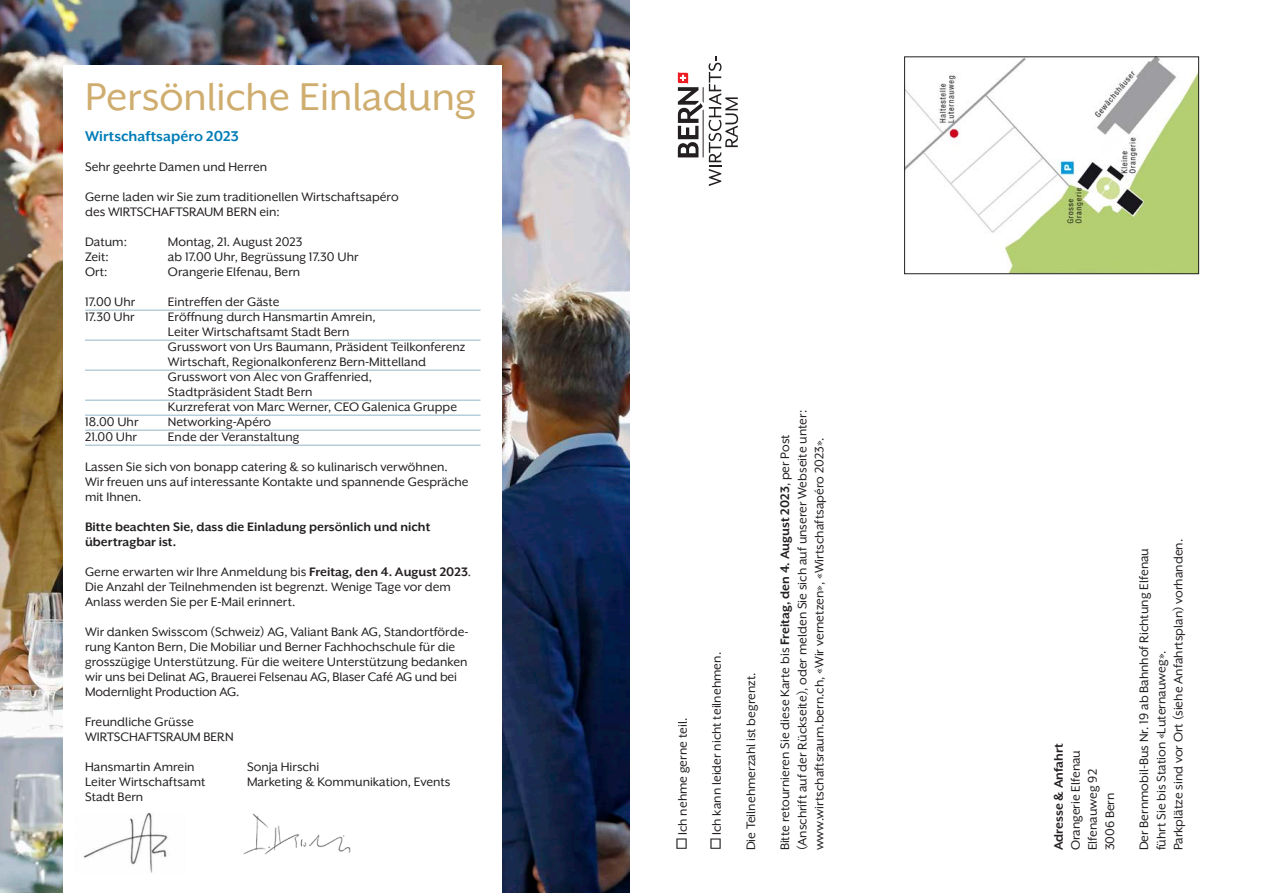
<style>
.page{position:relative;width:1263px;height:893px;background:#fff}
.page>*{position:absolute;margin:0;border:0;box-sizing:border-box;transform-origin:0 0}
.t1{font:45px "Mr Eaves XL San R";color:#cfad6f}
.t2{font:16.5px "Mr Eaves XL San B";color:#007cb6}
.t3{font:14.25px/15px "Mr Eaves XL San R";color:#231f20}
.t4{font:14.25px/15px "Mr Eaves XL San B";color:#231f20}
.s1{font-family:"Mr Eaves XL San B"}
</style>
<div class="page">
<img style="left:0;top:0;width:629px;height:893px">
<div style="left:64px;top:65px;width:438px;height:828px;background:#fff"></div>
<svg style="left:678px;top:56px;width:60px;height:130px"></svg>
<img style="left:906px;top:58px;width:291px;height:214px">
<div style="left:904px;top:56px;width:295px;height:218px;border:1px solid #231f20"></div>
<img style="left:83px;top:813px;width:85px;height:60px">
<img style="left:244px;top:813px;width:107px;height:42px">
<hr style="left:85px;top:310px;width:395px;height:1px;background:#92b6c7">
<hr style="left:85px;top:340px;width:395px;height:1px;background:#92b6c7">
<hr style="left:85px;top:370px;width:395px;height:1px;background:#92b6c7">
<hr style="left:85px;top:400px;width:395px;height:1px;background:#92b6c7">
<hr style="left:85px;top:415px;width:395px;height:1px;background:#92b6c7">
<hr style="left:85px;top:430px;width:395px;height:1px;background:#92b6c7">
<hr style="left:85px;top:445px;width:395px;height:1px;background:#92b6c7">
<h1 class="t1" style="left:85px;top:71px;width:393px">Persönliche Einladung</h1>
<p class="t2" style="left:85px;top:126px;width:155px">Wirtschaftsapéro 2023</p>
<p class="t3" style="left:85px;top:151px;width:315px;line-height:30px">Sehr geehrte Damen und Herren<br>Gerne laden wir Sie zum traditionellen Wirtschaftsapéro</p>
<p class="t3" style="left:85px;top:196px;width:196px;line-height:30px">des WIRTSCHAFTSRAUM BERN ein:<br>Datum:</p>
<p class="t3" style="left:168px;top:234px;width:136px">Montag, 21. August 2023</p>
<p class="t3" style="left:85px;top:249px;width:25px">Zeit:</p>
<p class="t3" style="left:168px;top:249px;width:192px">ab 17.00 Uhr, Begrüssung 17.30 Uhr</p>
<p class="t3" style="left:85px;top:264px;width:24px">Ort:</p>
<p class="t3" style="left:168px;top:264px;width:134px">Orangerie Elfenau, Bern</p>
<p class="t3" style="left:85px;top:294px;width:52px">17.00 Uhr</p>
<p class="t3" style="left:168px;top:294px;width:113px">Eintreffen der Gäste</p>
<p class="t3" style="left:85px;top:309px;width:51px">17.30 Uhr</p>
<p class="t3" style="left:168px;top:309px;width:299px">Eröffnung durch Hansmartin Amrein,<br>Leiter Wirtschaftsamt Stadt Bern<br>Grusswort von Urs Baumann, Präsident Teilkonferenz Wirtschaft, Regionalkonferenz Bern-Mittelland Grusswort von Alec von Graffenried,<br>Stadtpräsident Stadt Bern<br>Kurzreferat von Marc Werner, CEO Galenica Gruppe</p>
<p class="t3" style="left:85px;top:414px;width:55px">18.00 Uhr</p>
<p class="t3" style="left:168px;top:414px;width:105px">Networking-Apéro</p>
<p class="t3" style="left:85px;top:429px;width:53px">21.00 Uhr</p>
<p class="t3" style="left:85px;top:421px;width:364px;line-height:30px;text-indent:83px">Ende der Veranstaltung<br>Lassen Sie sich von bonapp catering &amp; so kulinarisch verwöhnen.</p>
<p class="t3" style="left:85px;top:474px;width:385px">Wir freuen uns auf interessante Kontakte und spannende Gespräche mit Ihnen.</p>
<p class="t4" style="left:85px;top:519px;width:347px">Bitte beachten Sie, dass die Einladung persönlich und nicht übertragbar ist.</p>
<p class="t3" style="left:85px;top:564px;width:388px">Gerne erwarten wir Ihre Anmeldung bis <span class="s1">Freitag, den 4. August 2023</span>.<br>Die Anzahl der Teilnehmenden ist begrenzt. Wenige Tage vor dem<br>Anlass werden Sie per E-Mail erinnert.</p>
<p class="t3" style="left:85px;top:624px;width:385px">Wir danken Swisscom (Schweiz) AG, Valiant Bank AG, Standortförde&shy;rung Kanton Bern, Die Mobiliar und Berner Fachhochschule für die grosszügige Unterstützung. Für die weitere Unterstützung bedanken wir uns bei Delinat AG, Brauerei Felsenau AG, Blaser Café AG und bei Modernlight Production AG.</p>
<p class="t3" style="left:85px;top:714px;width:150px">Freundliche Grüsse<br>WIRTSCHAFTSRAUM BERN</p>
<p class="t3" style="left:85px;top:759px;width:111px">Hansmartin Amrein</p>
<p class="t3" style="left:247px;top:759px;width:74px">Sonja Hirschi</p>
<p class="t3" style="left:85px;top:774px;width:122px">Leiter Wirtschaftsamt</p>
<p class="t3" style="left:247px;top:774px;width:205px">Marketing &amp; Kommunikation, Events</p>
<p class="t3" style="left:85px;top:789px;width:60px">Stadt Bern</p>
<p class="t3" style="left:675px;top:850px;width:134px;rotate:-90deg">◻ Ich nehme gerne teil.</p>
<p class="t3" style="left:709px;top:850px;width:200px;rotate:-90deg">◻ Ich kann leider nicht teilnehmen.</p>
<p class="t3" style="left:743px;top:850px;width:179px;rotate:-90deg">Die Teilnehmerzahl ist begrenzt.</p>
<p class="t3" style="left:776px;top:850px;width:442px;line-height:17px;rotate:-90deg">Bitte retournieren Sie diese Karte bis <span class="s1">Freitag, den 4. August 2023</span>, per Post (Anschrift auf der Rückseite), oder melden Sie sich auf unserer Webseite unter: www.wirtschaftsraum.bern.ch, «Wir vernetzen», «Wirtschaftsapéro 2023».</p>
<p class="t4" style="left:1051px;top:850px;width:109px;rotate:-90deg">Adresse &amp; Anfahrt</p>
<p class="t3" style="left:1067px;top:850px;width:102px;line-height:17.1px;rotate:-90deg">Orangerie Elfenau<br>Elfenauweg 92<br>3006 Bern</p>
<p class="t3" style="left:1135px;top:850px;width:313px;line-height:17.1px;rotate:-90deg">Der Bernmobil-Bus Nr. 19 ab Bahnhof Richtung Elfenau führt Sie bis Station «Luternauweg».<br>Parkplätze sind vor Ort (siehe Anfahrtsplan) vorhanden.</p>
</div>
